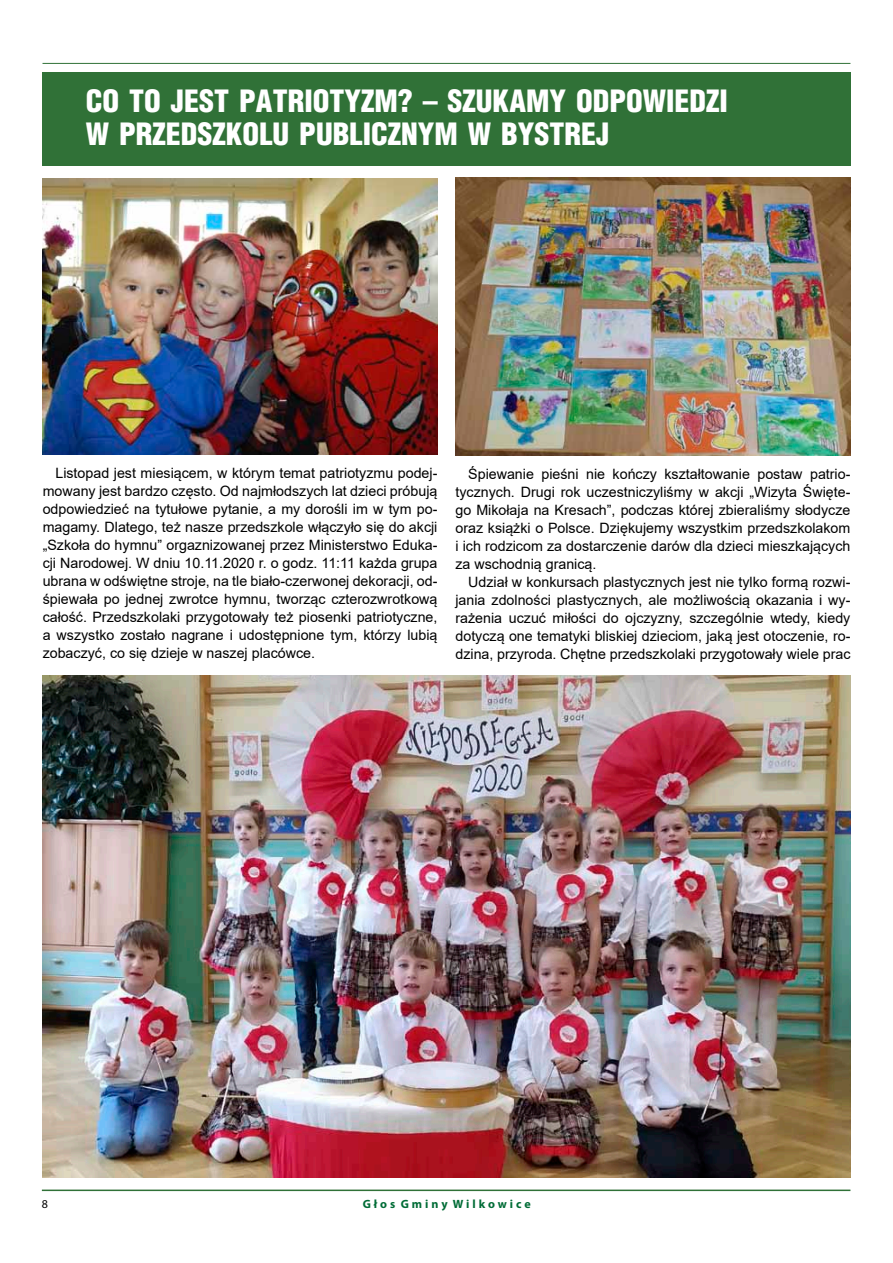
<style>
.page{position:relative;width:893px;height:1263px;background:#fff}
.page>*{position:absolute;margin:0;border:0;box-sizing:border-box;transform-origin:0 0}
.t1{font:900 30px "Switzerland Cond";color:#fff}
.t2{font:14.25px/18px "Arial";color:#000;text-align:justify}
.t3{font:700 12px "Myriad Pro";color:#006c36}
.t4{font:12px "Myriad Pro";color:#000}
</style>
<div class="page">
<hr style="left:42px;top:1189px;width:808px;height:2px;background:#307137">
<hr style="left:43px;top:63px;width:807px;height:1px;background:#307137">
<div style="left:42px;top:72px;width:809px;height:94px;background:#307137"></div>
<img style="left:43px;top:178px;width:394px;height:277px">
<img style="left:455px;top:177px;width:395px;height:278px">
<img style="left:43px;top:675px;width:807px;height:503px">
<h1 class="t1" style="left:86px;top:82px;width:101px">COTOJEST</h1>
<h1 class="t1" style="left:239px;top:82px;width:34px">PATRIOTYZM</h1>
<h1 class="t1" style="left:398px;top:82px;width:132px">? – SZU KAMY</h1>
<h1 class="t1" style="left:576px;top:82px;width:66px">ODPOWIEDZI</h1>
<h1 class="t1" style="left:86px;top:115px;width:66px">W PRZEDSZ</h1>
<h1 class="t1" style="left:226px;top:115px;width:33px">KOLU</h1>
<h1 class="t1" style="left:299px;top:115px;width:34px">PUBLICZNYM</h1>
<h1 class="t1" style="left:468px;top:115px;width:50px">W BYSTREJ</h1>
<p class="t2" style="left:43px;top:464px;width:396px;text-indent:13px">Listopad jest miesiącem, w którym temat patriotyzmu podej&shy;mowany jest bardzo często. Od najmłodszych lat dzieci próbują odpowiedzieć na tytułowe pytanie, a my dorośli im w tym po&shy;magamy. Dlatego, też nasze przedszkole włączyło się do akcji „Szkoła do hymnu” orgaznizowanej przez Ministerstwo Eduka&shy;cji Narodowej. W dniu 10.11.2020 r. o godz. 11:11 każda grupa ubrana w odświętne stroje, na tle biało-czerwonej dekoracji, od&shy;śpiewała po jednej zwrotce hymnu, tworząc czterozwrotkową całość. Przedszkolaki przygotowały też piosenki patriotyczne, a wszystko zostało nagrane i udostępnione tym, którzy lubią zobaczyć, co się dzieje w naszej placówce.</p>
<p class="t2" style="left:455px;top:464px;width:396px;text-indent:13px">Śpiewanie pieśni nie kończy kształtowanie postaw patrio&shy;tycznych. Drugi rok uczestniczyliśmy w akcji „Wizyta Święte&shy;go Mikołaja na Kresach”, podczas której zbieraliśmy słodycze oraz książki o Polsce. Dziękujemy wszystkim przedszkolakom i ich rodzicom za dostarczenie darów dla dzieci mieszkających za wschodnią granicą.</p>
<p class="t2" style="left:455px;top:572px;width:396px;text-indent:13px">Udział w konkursach plastycznych jest nie tylko formą rozwi&shy;jania zdolności plastycznych, ale możliwością okazania i wy&shy;rażenia uczuć miłości do ojczyzny, szczególnie wtedy, kiedy dotyczą one tematyki bliskiej dzieciom, jaką jest otoczenie, ro&shy;dzina, przyroda. Chętne przedszkolaki przygotowały wiele prac</p>
<p class="t4" style="left:42px;top:1196px;width:8px">8</p>
<p class="t3" style="left:363px;top:1196px;width:169px">G ł o s G m i n y W i l k o w i c e</p>
</div>
